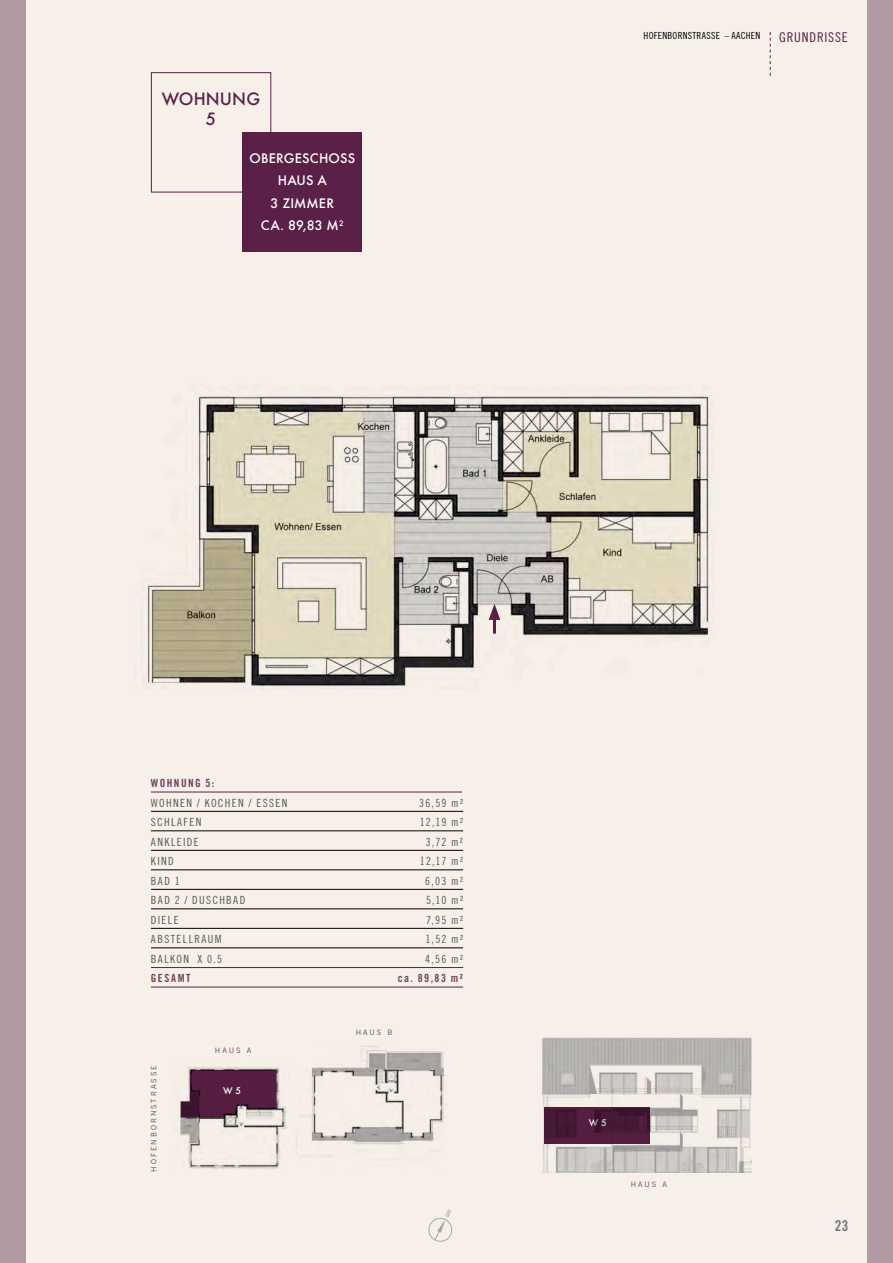
<style>
.page{position:relative;width:893px;height:1263px;background:#f6f0e9}
.page>*{position:absolute;margin:0;border:0;box-sizing:border-box;transform-origin:0 0}
.t1{font:500 16.5px "Futura";letter-spacing:.005em;color:#5a2048}
.t2{font:15px "Trade Gothic LT Std Bd Cn 20";color:#76787a}
.t3{font:13.5px "Trade Gothic LT Std Cn 18";letter-spacing:.06em;color:#5a2048}
.t4{font:500 12.75px "Futura";letter-spacing:.015em;color:#fff}
.t5{font:11.25px "Trade Gothic LT Std Cn 18";letter-spacing:.115em;color:#58585a}
.t6{font:11.25px "Trade Gothic LT Std Bd Cn 20";letter-spacing:.13em;color:#71435e}
.t7{font:9.75px "Trade Gothic LT Std Cn 18";letter-spacing:.025em;color:#000}
.t8{font:500 9px "Futura";color:#fff}
.t9{font:7.5px "Trade Gothic LT Std";letter-spacing:.26em;color:#71435e}
</style>
<div class="page">
<img style="left:179px;top:1067px;width:107px;height:102px">
<hr style="left:151px;top:792px;width:311px;height:1px;background:#5a2048">
<hr style="left:151px;top:811px;width:312px;height:1px;background:#000">
<hr style="left:151px;top:830px;width:312px;height:1px;background:#000">
<hr style="left:151px;top:850px;width:312px;height:1px;background:#000">
<hr style="left:151px;top:869px;width:312px;height:1px;background:#000">
<hr style="left:151px;top:889px;width:312px;height:1px;background:#000">
<hr style="left:151px;top:908px;width:312px;height:1px;background:#000">
<hr style="left:151px;top:928px;width:312px;height:1px;background:#000">
<hr style="left:151px;top:947px;width:312px;height:1px;background:#000">
<hr style="left:151px;top:967px;width:312px;height:1px;background:#5a2048">
<hr style="left:151px;top:987px;width:312px;height:1px;background:#5a2048">
<div style="left:151px;top:72px;width:120px;height:120px;border:1px solid #5a2048"></div>
<div style="left:242px;top:132px;width:119px;height:119px;background:#5a2048"></div>
<img style="left:296px;top:1045px;width:150px;height:110px">
<svg style="left:181px;top:1070px;width:96px;height:47px;background:#643651"></svg>
<svg style="left:770px;top:32px;width:1px;height:44px"></svg>
<div style="left:867px;top:0;width:26px;height:1263px;background:#b199a4"></div>
<div style="left:0;top:0;width:26px;height:1263px;background:#b199a4"></div>
<img style="left:143px;top:394px;width:567px;height:296px">
<img style="left:542px;top:1037px;width:209px;height:135px">
<svg style="left:428px;top:1218px;width:25px;height:24px"></svg>
<p class="t1" style="left:162px;top:87px;width:100px">WOHNUNG</p>
<p class="t1" style="left:206px;top:107px;width:12px">5</p>
<p class="t4" style="left:249px;top:149px;width:107px">OBERGESCHOSS</p>
<p class="t4" style="left:278px;top:172px;width:51px">HAUS A</p>
<p class="t4" style="left:271px;top:194px;width:65px">3 ZIMMER</p>
<p class="t4" style="left:261px;top:217px;width:84px">CA. 89,83 M<sup>2</sup></p>
<p class="t7" style="left:644px;top:30px;width:118px">HOFENBORNSTRASSE – AACHEN</p>
<p class="t3" style="left:779px;top:29px;width:70px">GRUNDRISSE</p>
<p class="t6" style="left:151px;top:776px;width:65px">WOHNUNG 5:</p>
<p class="t5" style="left:151px;top:796px;width:138px">WOHNEN / KOCHEN / ESSEN</p>
<p class="t5" style="left:419px;top:796px;width:45px">36,59 m²</p>
<p class="t5" style="left:151px;top:816px;width:52px">SCHLAFEN</p>
<p class="t5" style="left:420px;top:816px;width:45px">12,19 m²</p>
<p class="t5" style="left:151px;top:835px;width:49px">ANKLEIDE</p>
<p class="t5" style="left:426px;top:835px;width:39px">3,72 m²</p>
<p class="t5" style="left:151px;top:855px;width:24px">KIND</p>
<p class="t5" style="left:420px;top:855px;width:45px">12,17 m²</p>
<p class="t5" style="left:151px;top:874px;width:30px">BAD 1</p>
<p class="t5" style="left:425px;top:874px;width:39px">6,03 m²</p>
<p class="t5" style="left:151px;top:894px;width:96px">BAD 2 / DUSCHBAD</p>
<p class="t5" style="left:426px;top:894px;width:38px">5,10 m²</p>
<p class="t5" style="left:151px;top:913px;width:29px">DIELE</p>
<p class="t5" style="left:426px;top:913px;width:38px">7,95 m²</p>
<p class="t5" style="left:151px;top:933px;width:72px">ABSTELLRAUM</p>
<p class="t5" style="left:426px;top:933px;width:39px">1,52 m²</p>
<p class="t5" style="left:151px;top:952px;width:73px">BALKON X 0.5</p>
<p class="t5" style="left:425px;top:952px;width:39px">4,56 m²</p>
<p class="t6" style="left:151px;top:971px;width:41px">GESAMT</p>
<p class="t6" style="left:398px;top:971px;width:67px">ca. 89,83 m²</p>
<p class="t9" style="left:149px;top:1171px;width:108px;rotate:-90deg">HOFENBORNSTRASSE</p>
<p class="t9" style="left:215px;top:1045px;width:38px">HAUS A</p>
<p class="t8" style="left:223px;top:1085px;width:19px">W 5</p>
<p class="t9" style="left:356px;top:1028px;width:38px">HAUS B</p>
<p class="t8" style="left:589px;top:1117px;width:19px">W 5</p>
<p class="t9" style="left:631px;top:1179px;width:38px">HAUS A</p>
<p class="t2" style="left:835px;top:1217px;width:15px">23</p>
</div>
